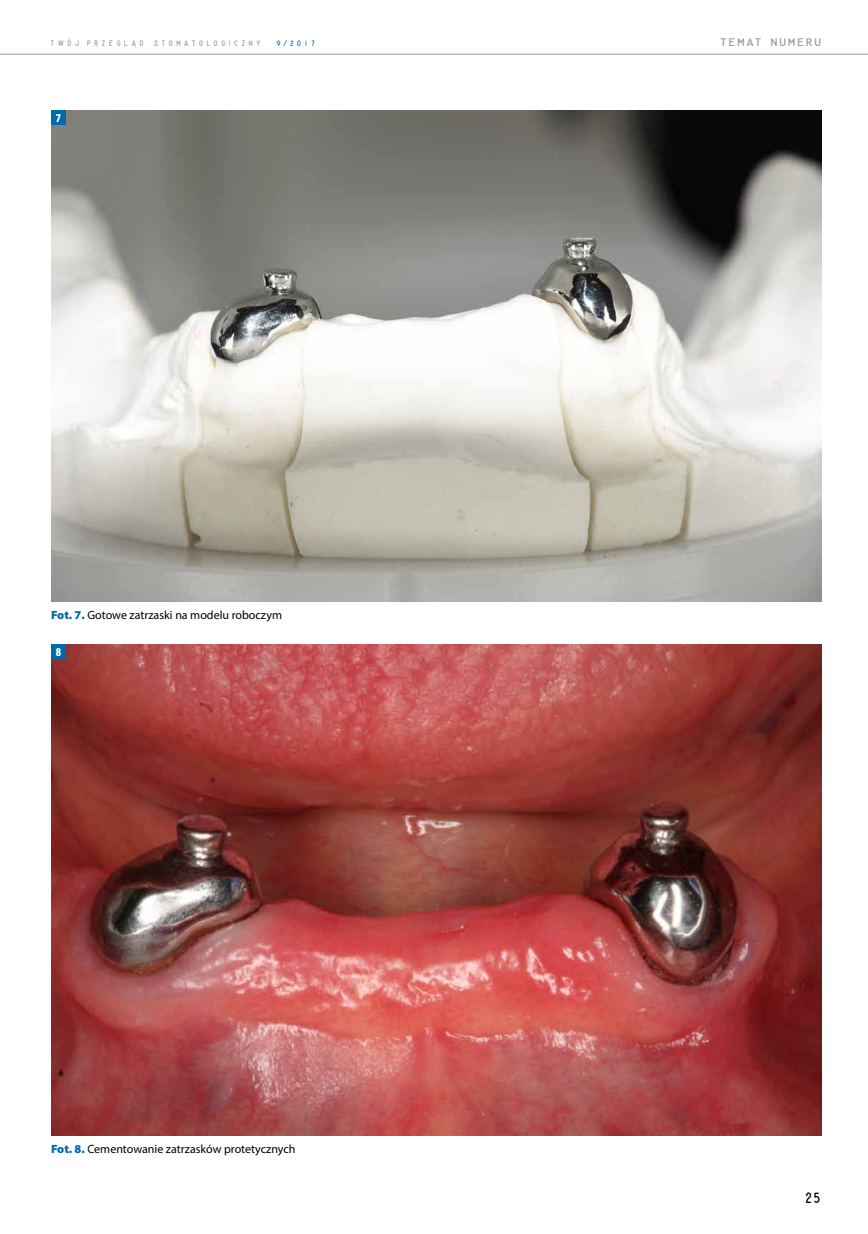
<style>
.page{position:relative;width:868px;height:1234px;background:#fff}
.page>*{position:absolute;margin:0;border:0;box-sizing:border-box;transform-origin:0 0}
.t1{font:15.75px "Gordon URWTCE Con";color:#000}
.t2{font:12px "Myriad Pro";color:#000}
.t3{font:900 condensed 12px "Myriad Pro";color:#fff}
.t4{font:11.55px "Gordon URWTCE Con";letter-spacing:.145em;color:#98989c;scale:1.25 1}
.t5{font:8.4px "Gordon URWTCE Con";letter-spacing:.445em;color:#98989c}
.t6{font:8.25px "Gordon URWTCE Con";color:#006aab}
.s1{font-weight:900;color:#006aab}
</style>
<div class="page">
<img style="left:51px;top:644px;width:770px;height:491px">
<img style="left:51px;top:111px;width:770px;height:490px">
<div style="left:51px;top:111px;width:14px;height:14px;background:#006aab"></div>
<div style="left:51px;top:644px;width:14px;height:15px;background:#006aab"></div>
<hr style="left:0;top:54px;width:867px;height:1px;background:#98989c">
<p class="t5" style="left:51px;top:38px;width:211px">TWÓJ PRZEGLĄD STOMATOLOGICZNY</p>
<p class="t6" style="left:276px;top:38px;width:40px">9/2017</p>
<p class="t3" style="left:56px;top:111px;width:7px">7</p>
<p class="t2" style="left:51px;top:607px;width:232px"><span class="s1">Fot. 7.</span> Gotowe zatrzaski na modelu roboczym</p>
<p class="t3" style="left:56px;top:645px;width:7px">8</p>
<p class="t2" style="left:51px;top:1141px;width:246px"><span class="s1">Fot. 8.</span> Cementowanie zatrzasków protetycznych</p>
<p class="t4" style="left:720px;top:36px;width:82px">TEMAT NUMERU</p>
<h1 class="t1" style="left:804px;top:1187px;width:18px">25</h1>
</div>
